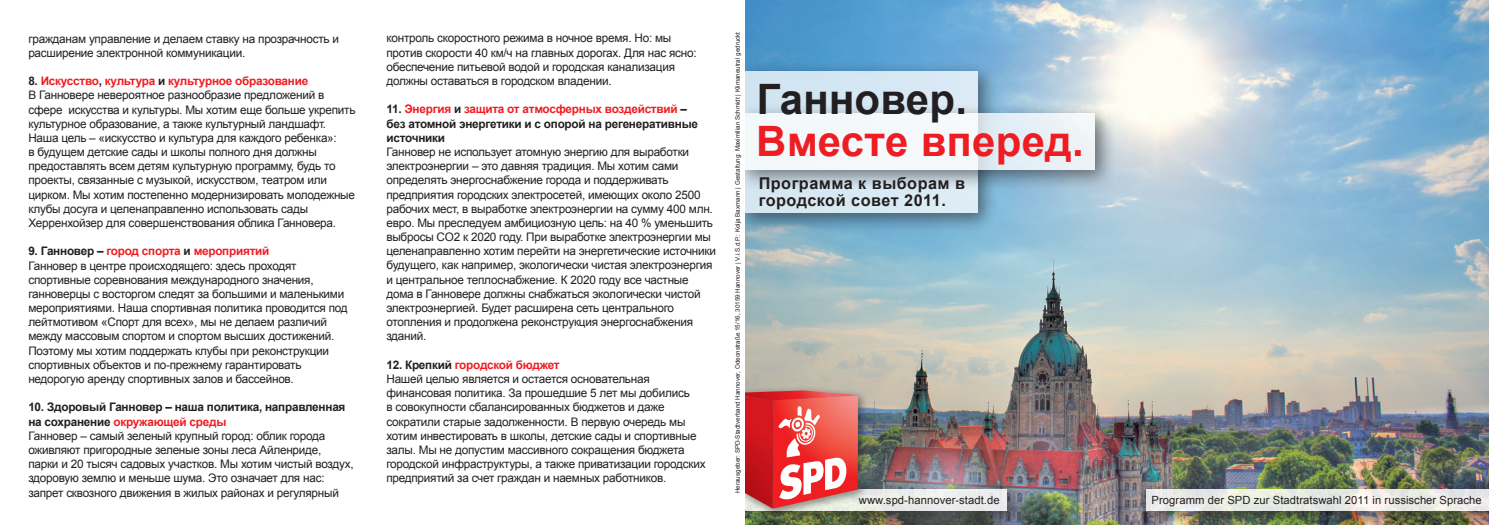
<style>
.page{position:relative;width:1489px;height:525px;background:#fff}
.page>*{position:absolute;margin:0;border:0;box-sizing:border-box;transform-origin:0 0}
.t1{font:700 41.88px "Arial";letter-spacing:.005em;color:#ee1d23}
.t2{font:700 41.88px "Arial";letter-spacing:.005em;color:#231f20}
.t3{font:700 16.25px/16.2px "Arial";letter-spacing:.03em;color:#231f20}
.t4{font:11.75px/14.1px "Arial";letter-spacing:-.02em;color:#231f20}
.t5{font:700 11.75px/14.1px "Arial";letter-spacing:-.02em;color:#231f20}
.t6{font:11.25px "Arial";letter-spacing:.005em;color:#231f20}
.t7{font:6.25px "Arial";color:#231f20}
.s1{font-weight:700}
.s2{font-weight:700;color:#ee1d23}
.s3{color:#ee1d23}
</style>
<div class="page">
<img style="left:745px;top:0;width:743px;height:524px">
<div style="left:1133px;top:477px;width:355px;height:47px;background:#231f20;opacity:.75"></div>
<svg style="left:1145px;top:489px;width:343px;height:21px;background:#e9eae6"></svg>
<div style="left:732px;top:59px;width:266px;height:174px;background:#231f20;opacity:.75"></div>
<div style="left:744px;top:71px;width:234px;height:142px;background:#d7e8f4"></div>
<div style="left:732px;top:477px;width:294px;height:47px;background:#231f20;opacity:.75"></div>
<div style="left:744px;top:489px;width:262px;height:21px;background:#ebecec"></div>
<div style="left:732px;top:102px;width:383px;height:88px;background:#231f20;opacity:.75"></div>
<svg style="left:744px;top:113px;width:351px;height:57px;background:#eff5f9"></svg>
<div style="left:738px;top:384px;width:129px;height:133px;background:#231f20;opacity:.5"></div>
<svg style="left:744px;top:390px;width:113px;height:118px;background:#e4605f"></svg>
<div style="left:730px;top:0;width:14px;height:524px;background:#fff"></div>
<p class="t4" style="left:28px;top:31px;width:312px">гражданам управление и делаем ставку на прозрачность и расширение электронной коммуникации.</p>
<p class="t4" style="left:28px;top:74px;width:328px"><span class="s1">8.</span> <span class="s2">Искусство</span><span class="s1">,</span> <span class="s2">культура</span> <span class="s1">и</span> <span class="s2">культурное образование<br></span>В Ганновере невероятное разнообразие предложений в сфере искусства и культуры. Мы хотим еще больше укрепить культурное образование, а также культурный ландшафт.<br>Наша цель – «искусство и культура для каждого ребенка»:<br>в будущем детские сады и школы полного дня должны предоставлять всем детям культурную программу, будь то проекты, связанные с музыкой, искусством, театром или цирком. Мы хотим постепенно модернизировать молодежные клубы досуга и целенаправленно использовать сады Херренхойзер для совершенствования облика Ганновера.</p>
<p class="t4" style="left:28px;top:244px;width:321px"><span class="s1">9. Ганновер –</span> <span class="s2">город спорта</span> <span class="s1">и</span> <span class="s2">мероприятий<br></span>Ганновер в центре происходящего: здесь проходят спортивные соревнования международного значения, ганноверцы с восторгом следят за большими и маленькими мероприятиями. Наша спортивная политика проводится под лейтмотивом «Спорт для всех», мы не делаем различий между массовым спортом и спортом высших достижений.<br>Поэтому мы хотим поддержать клубы при реконструкции спортивных объектов и по-прежнему гарантировать недорогую аренду спортивных залов и бассейнов.</p>
<p class="t4" style="left:28px;top:400px;width:327px"><span class="s1">10. Здоровый Ганновер – наша политика, направленная на сохранение</span> <span class="s2">окружающей среды<br></span>Ганновер – самый зеленый крупный город: облик города оживляют пригородные зеленые зоны леса Айленриде, парки и 20 тысяч садовых участков. Мы хотим чистый воздух, здоровую землю и меньше шума. Это означает для нас: запрет сквозного движения в жилых районах и регулярный</p>
<p class="t4" style="left:386px;top:31px;width:312px">контроль скоростного режима в ночное время. Но: мы против скорости 40 км/ч на главных дорогах. Для нас ясно: обеспечение питьевой водой и городская канализация должны оставаться в городском владении.</p>
<p class="t5" style="left:386px;top:102px;width:313px">11. <span class="s3">Энергия</span> и <span class="s3">защита от атмосферных воздействий</span> – без атомной энергетики и с опорой на регенеративные источники</p>
<p class="t4" style="left:386px;top:145px;width:331px">Ганновер не использует атомную энергию для выработки электроэнергии – это давняя традиция. Мы хотим сами определять энергоснабжение города и поддерживать предприятия городских электросетей, имеющих около 2500 рабочих мест, в выработке электроэнергии на сумму 400 млн. евро. Мы преследуем амбициозную цель: на 40 % уменьшить выбросы CO2 к 2020 году. При выработке электроэнергии мы целенаправленно хотим перейти на энергетические источники будущего, как например, экологически чистая электроэнергия и центральное теплоснабжение. К 2020 году все частные дома в Ганновере должны снабжаться экологически чистой электроэнергией. Будет расширена сеть центрального отопления и продолжена реконструкция энергоснабжения зданий.</p>
<p class="t4" style="left:386px;top:357px;width:321px"><span class="s1">12. Крепкий</span> <span class="s2">городской бюджет<br></span>Нашей целью является и остается основательная финансовая политика. За прошедшие 5 лет мы добились<br>в совокупности сбалансированных бюджетов и даже сократили старые задолженности. В первую очередь мы хотим инвестировать в школы, детские сады и спортивные залы. Мы не допустим массивного сокращения бюджета городской инфраструктуры, а также приватизации городских предприятий за счет граждан и наемных работников.</p>
<p class="t7" style="left:733px;top:493px;width:462px;rotate:-90deg">Herausgeber: SPD-Stadtverband Hannover, Odeonstraße 15/16, 30159 Hannover | V.i.S.d.P.: Kolja Baxmann | Gestaltung: Maximilian Schmidt | Klimaneutral gedruckt</p>
<h1 class="t2" style="left:756px;top:71px;width:212px">Ганновер.</h1>
<h1 class="t1" style="left:756px;top:113px;width:329px">Вместе вперед.</h1>
<h2 class="t3" style="left:758px;top:176px;width:208px">Программа к выборам в городской совет 2011.</h2>
<p class="t6" style="left:858px;top:492px;width:142px">www.spd-hannover-stadt.de</p>
<p class="t6" style="left:1151px;top:493px;width:332px">Programm der SPD zur Stadtratswahl 2011 in russischer Sprache</p>
</div>
